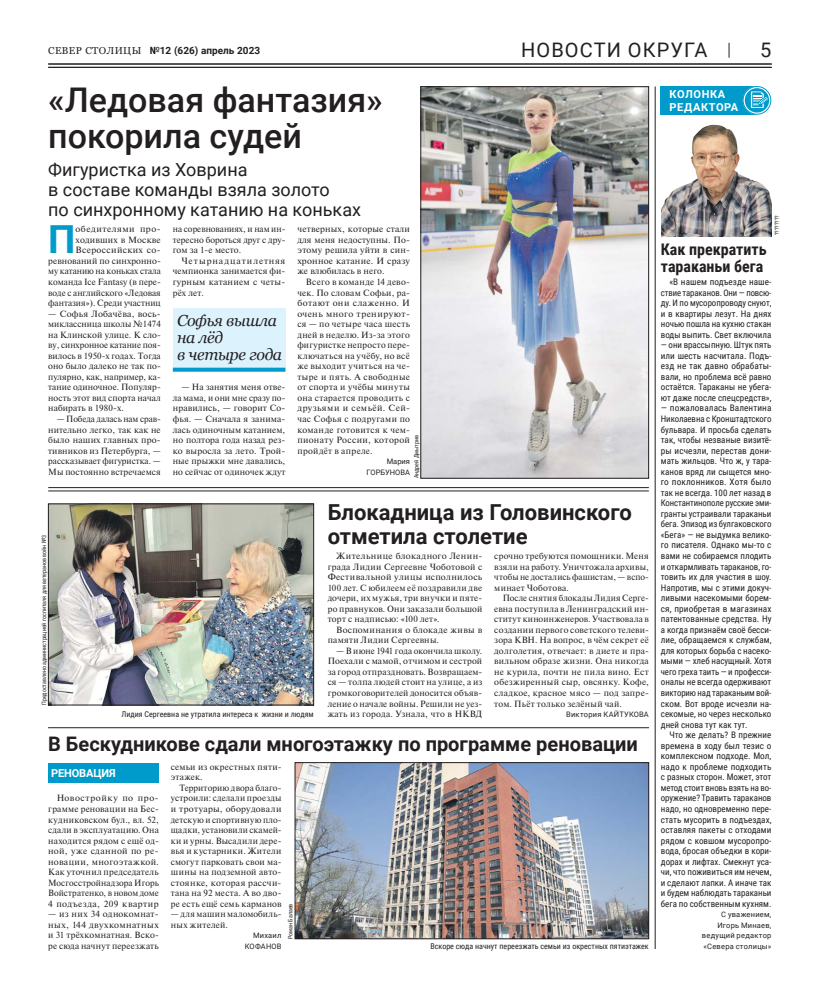
<style>
.page{position:relative;width:820px;height:993px;background:#fff}
.page>*{position:absolute;margin:0;border:0;box-sizing:border-box;transform-origin:0 0}
.t1{font:700 38.6px "Roboto";color:#009bca}
.t2{font:500 34px/36px "Roboto";color:#231f20}
.t3{font:700 22px/24px "Roboto";color:#231f20}
.t4{font:700 20px "Roboto";color:#231f20}
.t5{font:20px "Roboto";letter-spacing:.055em;color:#231f20}
.t6{font:18px/20px "Roboto";color:#231f20}
.t7{font:700 16px/17px "Roboto Condensed";color:#231f20}
.t8{font:italic 16px/17px "Georgia";letter-spacing:-.02em;color:#231f20}
.t9{font:700 11px/13px "Roboto";letter-spacing:.04em;color:#fff}
.t10{font:700 11px "Roboto";letter-spacing:-.015em;color:#fff}
.t11{font:700 10px "Roboto";color:#231f20}
.t12{font:9px/10.5px "Newton C";letter-spacing:.01em;color:#231f20;text-align:justify}
.t13{font:9px/10.5px "Roboto Condensed";color:#231f20;text-align:justify}
.t14{font:9px/10.5px "Newton C";letter-spacing:.03em;color:#231f20}
.t15{font:8px "Roboto Condensed";color:#231f20}
.t16{font:7.5px/10.5px "Roboto";letter-spacing:.03em;color:#231f20;text-align:right}
.t17{font:7.5px/10.5px "Roboto";color:#231f20;text-align:right}
.t18{font:6px "Roboto Condensed";color:#231f20}
.s1{font-family:"Georgia";font-weight:400}
</style>
<div class="page">
<svg style="left:728px;top:43px;width:1px;height:15px"></svg>
<hr style="left:48px;top:64px;width:723px;height:1px;background:#231f20">
<hr style="left:48px;top:67px;width:723px;height:1px;background:#231f20">
<div style="left:660px;top:86px;width:96px;height:28px;background:#009bca"></div>
<div style="left:742px;top:86px;width:28px;height:28px;border:4px solid #fff;border-radius:50%"></div>
<svg style="left:744px;top:88px;width:24px;height:24px"></svg>
<div style="left:742px;top:86px;width:28px;height:28px;border:1px solid #009bca;border-radius:50%"></div>
<div style="left:745px;top:89px;width:22px;height:22px;border:1px solid #009bca;border-radius:50%"></div>
<svg style="left:750px;top:91px;width:17px;height:17px"></svg>
<hr style="left:48px;top:487px;width:600px;height:1px;background:#231f20">
<hr style="left:48px;top:490px;width:600px;height:1px;background:#231f20">
<hr style="left:654px;top:86px;width:1px;height:862px;background:#231f20">
<img style="left:297px;top:764px;width:349px;height:172px">
<div style="left:295px;top:762px;width:353px;height:176px;border:1px solid #231f20"></div>
<div style="left:48px;top:763px;width:111px;height:20px;background:#009bca"></div>
<img style="left:661px;top:124px;width:110px;height:112px">
<img style="left:50px;top:505px;width:262px;height:198px">
<div style="left:48px;top:503px;width:266px;height:202px;border:1px solid #231f20"></div>
<hr style="left:48px;top:727px;width:600px;height:1px;background:#231f20">
<div style="left:173px;top:307px;width:112px;height:64px;background:#dcf2fd"></div>
<svg style="left:173px;top:367px;width:112px;height:4px"></svg>
<img style="left:422px;top:88px;width:224px;height:388px">
<div style="left:420px;top:86px;width:228px;height:392px;border:1px solid #231f20"></div>
<p class="t11" style="left:48px;top:45px;width:213px"><span class="s1">СЕВЕР СТОЛИЦЫ</span> №12 (626) апрель 2023</p>
<h3 class="t5" style="left:521px;top:39px;width:188px">НОВОСТИ ОКРУГА</h3>
<h3 class="t5" style="left:759px;top:39px;width:13px">5</h3>
<p class="t9" style="left:669px;top:88px;width:70px">КОЛОНКА<br>РЕДАКТОРА</p>
<h2 class="t2" style="left:48px;top:82px;width:336px">«Ледовая фантазия» покорила судей</h2>
<h3 class="t6" style="left:48px;top:160px;width:314px">Фигуристка из Ховрина<br>в составе команды взяла золото<br>по синхронному катанию на коньках</h3>
<p class="t18" style="left:773px;top:235px;width:22px;rotate:-90deg">????????</p>
<h1 class="t1" style="left:48px;top:217px;width:29px">П</h1>
<p class="t12" style="left:48px;top:225px;width:114px;text-align:right">обедителями про&shy;ходивших в Москве<br>Всероссийских со&shy;ревнований по синхронно&shy;му катанию на коньках стала команда Ice Fantasy (в пере&shy;воде с английского «Ледовая фантазия»). Среди участниц</p>
<p class="t12" style="left:48px;top:309px;width:114px">— Софья Лобачёва, вось&shy;миклассница школы №1474 на Клинской улице. К сло&shy;ву, синхронное катание поя&shy;вилось в 1950-х годах. Тогда оно было далеко не так по&shy;пулярно, как, например, ка&shy;тание одиночное. Популяр&shy;ность этот вид спорта начал набирать в 1980-х.</p>
<p class="t12" style="left:48px;top:414px;width:114px;text-indent:9px">— Победа далась нам срав&shy;нительно легко, так как не было наших главных про&shy;тивников из Петербурга, — рассказывает фигуристка. — Мы постоянно встречаемся</p>
<p class="t12" style="left:173px;top:225px;width:114px">на соревнованиях, и нам ин&shy;тересно бороться друг с дру&shy;гом за 1-е место.</p>
<p class="t12" style="left:173px;top:256px;width:114px;text-indent:9px">Четырнадцатилетняя чемпионка занимается фи&shy;гурным катанием с четы&shy;рёх лет.</p>
<p class="t12" style="left:297px;top:225px;width:114px">четверных, которые стали для меня недоступны. По&shy;этому решила уйти в син&shy;хронное катание. И сразу же влюбилась в него.</p>
<p class="t12" style="left:297px;top:277px;width:114px;text-indent:9px">Всего в команде 14 дево&shy;чек. По словам Софьи, ра&shy;ботают они слаженно. И очень много тренируют&shy;ся — по четыре часа шесть дней в неделю. Из-за этого фигуристке непросто пере&shy;ключаться на учёбу, но всё же выходит учиться на че&shy;тыре и пять. А свободные от спорта и учёбы минуты она старается проводить с друзьями и семьёй. Сей&shy;час Софья с подругами по команде готовится к чем&shy;пионату России, которой пройдёт в апреле.</p>
<p class="t17" style="left:366px;top:456px;width:45px">Мария<br>ГОРБУНОВА</p>
<h3 class="t7" style="left:660px;top:240px;width:107px">Как прекратить тараканьи бега</h3>
<p class="t13" style="left:660px;top:276px;width:112px;text-indent:9px">«В нашем подъезде наше&shy;ствие тараканов. Они — повсю&shy;ду. И по мусоропроводу снуют, и в квартиры лезут. На днях ночью пошла на кухню стакан воды выпить. Свет включила</p>
<p class="t13" style="left:660px;top:340px;width:112px">— они врассыпную. Штук пять или шесть насчитала. Подъ&shy;езд не так давно обрабаты&shy;вали, но проблема всё равно остаётся. Тараканы не убега&shy;ют даже после спецсредств»,</p>
<p class="t13" style="left:660px;top:403px;width:112px">— пожаловалась Валентина Николаевна с Кронштадтского бульвара. И просьба сделать так, чтобы незваные визитё&shy;ры исчезли, перестав дони&shy;мать жильцов. Что ж, у тара&shy;канов вряд ли сыщется мно&shy;го поклонников. Хотя было так не всегда. 100 лет назад в Константинополе русские эми&shy;гранты устраивали тараканьи бега. Эпизод из булгаковского «Бега» — не выдумка велико&shy;го писателя. Однако мы-то с вами не собираемся плодить и откармливать тараканов, го&shy;товить их для участия в шоу.<br>Напротив, мы с этими докуч&shy;ливыми насекомыми борем&shy;ся, приобретая в магазинах патентованные средства. Ну а когда признаём своё бесси&shy;лие, обращаемся к службам, для которых борьба с насеко&shy;мыми — хлеб насущный. Хотя чего греха таить — и професси&shy;оналы не всегда одерживают викторию над тараканьим вой&shy;ском. Вот вроде исчезли на&shy;секомые, но через несколько дней снова тут как тут.</p>
<p class="t13" style="left:660px;top:729px;width:112px;text-indent:9px">Что же делать? В прежние времена в ходу был тезис о комплексном подходе. Мол, надо к проблеме подходить с разных сторон. Может, этот метод стоит вновь взять на во&shy;оружение? Травить тараканов надо, но одновременно пере&shy;стать мусорить в подъездах, оставляя пакеты с отходами рядом с ковшом мусоропро&shy;вода, бросая объедки в кори&shy;дорах и лифтах. Смекнут уса&shy;чи, что поживиться им нечем, и сделают лапки. А иначе так и будем наблюдать тараканьи бега по собственным кухням.</p>
<p class="t16" style="left:701px;top:909px;width:71px">С уважением,<br>Игорь Минаев, ведущий редактор «Севера столицы»</p>
<h3 class="t8" style="left:177px;top:312px;width:106px">Софья вышла на лёд<br>в четыре года</h3>
<p class="t12" style="left:173px;top:383px;width:114px;text-indent:9px">— На занятия меня отве&shy;ла мама, и они мне сразу по&shy;нравились, — говорит Со&shy;фья. — Сначала я занима&shy;лась одиночным катанием, но полтора года назад рез&shy;ко выросла за лето. Трой&shy;ные прыжки мне давались, но сейчас от одиночек ждут</p>
<p class="t18" style="left:413px;top:478px;width:45px;rotate:-90deg">Андрей Дмытрив</p>
<h3 class="t3" style="left:327px;top:500px;width:305px">Блокадница из Головинского отметила столетие</h3>
<p class="t18" style="left:41px;top:705px;width:172px;rotate:-90deg">Предоставлено администрацией госпиталя для ветеранов войн №3</p>
<p class="t12" style="left:327px;top:551px;width:156px;text-indent:9px">Жительнице блокадного Ленин&shy;града Лидии Сергеевне Чоботовой с Фестивальной улицы исполнилось 100 лет. С юбилеем её поздравили две дочери, их мужья, три внучки и пяте&shy;ро правнуков. Они заказали большой торт с надписью: «100 лет».</p>
<p class="t14" style="left:327px;top:625px;width:156px;text-indent:9px">Воспоминания о блокаде живы в памяти Лидии Сергеевны.</p>
<p class="t12" style="left:327px;top:646px;width:156px;text-indent:9px">— В июне 1941 года окончила школу.<br>Поехали с мамой, отчимом и сестрой за город отпраздновать. Возвращаем&shy;ся — толпа людей стоит на улице, а из громкоговорителей доносится объяв&shy;ление о начале войны. Решили не уез&shy;жать из города. Узнала, что в НКВД</p>
<p class="t12" style="left:494px;top:551px;width:156px">срочно требуются помощники. Меня взяли на работу. Уничтожала архивы, чтобы не достались фашистам, — вспо&shy;минает Чоботова.</p>
<p class="t12" style="left:494px;top:593px;width:156px;text-indent:9px">После снятия блокады Лидия Серге&shy;евна поступила в Ленинградский ин&shy;ститут киноинженеров. Участвовала в создании первого советского телеви&shy;зора КВН. На вопрос, в чём секрет её долголетия, отвечает: в диете и пра&shy;вильном образе жизни. Она никогда не курила, почти не пила вино. Ест обезжиренный сыр, овсянку. Кофе, сладкое, красное мясо — под запре&shy;том. Пьёт только зелёный чай.</p>
<p class="t16" style="left:566px;top:709px;width:84px">Виктория КАЙТУКОВА</p>
<p class="t15" style="left:121px;top:709px;width:194px">Лидия Сергеевна не утратила интереса к жизни и людям</p>
<h3 class="t4" style="left:48px;top:732px;width:591px">В Бескудникове сдали многоэтажку по программе реновации</h3>
<p class="t12" style="left:48px;top:793px;width:112px;text-indent:9px">Новостройку по про&shy;грамме реновации на Бес&shy;кудниковском бул., вл. 52, сдали в эксплуатацию. Она находится рядом с ещё од&shy;ной, уже сданной по ре&shy;новации, многоэтажкой.<br>Как уточнил председатель Мосгосстройнадзора Игорь Войстратенко, в новом доме 4 подъезда, 209 квартир</p>
<p class="t12" style="left:48px;top:909px;width:112px">— из них 34 однокомнат&shy;ных, 144 двухкомнатных и 31 трёхкомнатная. Вско&shy;ре сюда начнут переезжать</p>
<p class="t12" style="left:171px;top:762px;width:112px">семьи из окрестных пяти&shy;этажек.</p>
<p class="t12" style="left:171px;top:783px;width:112px;text-indent:9px">Территорию двора благо&shy;устроили: сделали проезды и тротуары, оборудовали детскую и спортивную пло&shy;щадки, установили скамей&shy;ки и урны. Высадили дере&shy;вья и кустарники. Жители смогут парковать свои ма&shy;шины на подземной авто&shy;стоянке, которая рассчи&shy;тана на 92 места. А во дво&shy;ре есть ещё семь карманов</p>
<p class="t14" style="left:171px;top:909px;width:112px">— для машин маломобиль&shy;ных жителей.</p>
<p class="t16" style="left:245px;top:930px;width:38px">Михаил<br>КОФАНОВ</p>
<p class="t15" style="left:430px;top:941px;width:220px">Вскоре сюда начнут переезжать семьи из окрестных пятиэтажек</p>
<p class="t10" style="left:51px;top:767px;width:66px">РЕНОВАЦИЯ</p>
<p class="t18" style="left:287px;top:938px;width:37px;rotate:-90deg">Роман Балаев</p>
</div>
